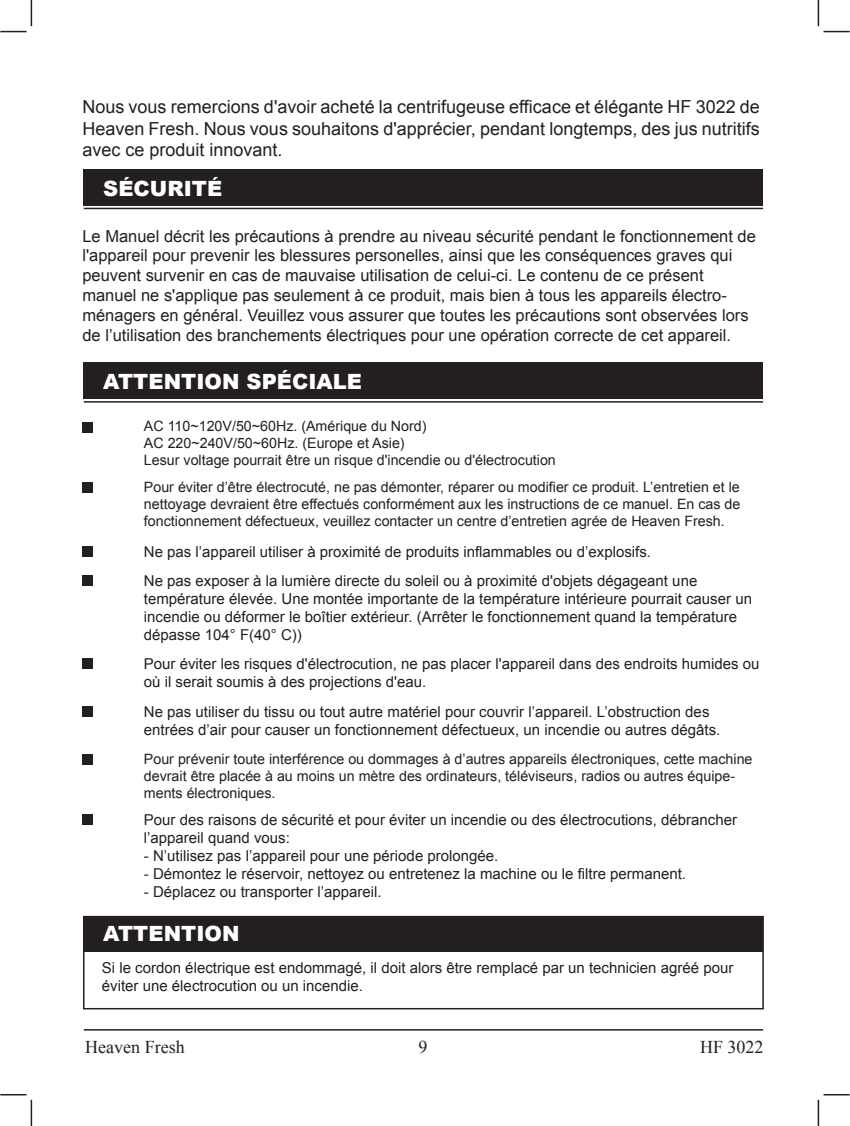
<style>
.page{position:relative;width:850px;height:1126px;background:#fff}
.page>*{position:absolute;margin:0;border:0;box-sizing:border-box;transform-origin:0 0}
.t1{font:900 21px "Arial";color:#fff}
.t2{font:18px/21.6px "Arial";color:#231f20;text-align:justify}
.t3{font:18px "Times New Roman";color:#231f20}
.t4{font:16.5px/19.8px "Arial";color:#231f20}
.t5{font:15px/18px "Arial";color:#231f20}
.t6{font:14.25px/17.1px "Arial";color:#231f20}
</style>
<div class="page">
<hr style="left:817px;top:1100px;width:2px;height:26px;background:#231f20">
<hr style="left:817px;top:0;width:2px;height:26px;background:#231f20">
<svg style="left:0;top:0;width:32px;height:32px"></svg>
<svg style="left:823px;top:31px;width:26px;height:1px"></svg>
<svg style="left:823px;top:1094px;width:26px;height:1px"></svg>
<svg style="left:0;top:1094px;width:32px;height:32px"></svg>
<hr style="left:84px;top:401px;width:679px;height:2px;background:#231f20">
<div style="left:84px;top:363px;width:679px;height:36px;background:#231f20"></div>
<hr style="left:84px;top:208px;width:679px;height:1px;background:#231f20">
<div style="left:84px;top:169px;width:679px;height:36px;background:#231f20"></div>
<hr style="left:84px;top:1029px;width:679px;height:2px;background:#231f20">
<div style="left:82px;top:422px;width:11px;height:10px;background:#231f20"></div>
<div style="left:82px;top:482px;width:11px;height:10px;background:#231f20"></div>
<div style="left:82px;top:546px;width:11px;height:11px;background:#231f20"></div>
<div style="left:82px;top:575px;width:11px;height:11px;background:#231f20"></div>
<div style="left:82px;top:658px;width:11px;height:10px;background:#231f20"></div>
<div style="left:82px;top:706px;width:11px;height:10px;background:#231f20"></div>
<div style="left:82px;top:754px;width:11px;height:10px;background:#231f20"></div>
<div style="left:82px;top:814px;width:11px;height:10px;background:#231f20"></div>
<div style="left:83px;top:916px;width:680px;height:93px;border:2px solid #231f20"></div>
<div style="left:84px;top:917px;width:679px;height:35px;background:#231f20"></div>
<p class="t2" style="left:82px;top:96px;width:679px">Nous vous remercions d'avoir acheté la centrifugeuse efficace et élégante HF 3022 de Heaven Fresh. Nous vous souhaitons d'apprécier, pendant longtemps, des jus nutritifs avec ce produit innovant.</p>
<h1 class="t1" style="left:103px;top:173px;width:120px">SÉCURITÉ</h1>
<p class="t4" style="left:82px;top:226px;width:675px">Le Manuel décrit les précautions à prendre au niveau sécurité pendant le fonctionnement de l'appareil pour prevenir les blessures personelles, ainsi que les conséquences graves qui peuvent survenir en cas de mauvaise utilisation de celui-ci. Le contenu de ce présent manuel ne s'applique pas seulement à ce produit, mais bien à tous les appareils électro&shy;ménagers en général. Veuillez vous assurer que toutes les précautions sont observées lors de l’utilisation des branchements électriques pour une opération correcte de cet appareil.</p>
<h1 class="t1" style="left:103px;top:366px;width:260px">ATTENTION SPÉCIALE</h1>
<p class="t6" style="left:144px;top:417px;width:413px">AC 110~120V/50~60Hz. (Amérique du Nord)<br>AC 220~240V/50~60Hz. (Europe et Asie)<br>Lesur voltage pourrait être un risque d'incendie ou d'électrocution</p>
<p class="t6" style="left:144px;top:479px;width:598px;text-align:justify">Pour éviter d’être électrocuté, ne pas démonter, réparer ou modifier ce produit. L’entretien et le nettoyage devraient être effectués conformément aux les instructions de ce manuel. En cas de fonctionnement défectueux, veuillez contacter un centre d’entretien agrée de Heaven Fresh.</p>
<p class="t5" style="left:144px;top:543px;width:508px">Ne pas l’appareil utiliser à proximité de produits inflammables ou d’explosifs.</p>
<p class="t5" style="left:144px;top:572px;width:609px">Ne pas exposer à la lumière directe du soleil ou à proximité d'objets dégageant une température élevée. Une montée importante de la température intérieure pourrait causer un incendie ou déformer le boîtier extérieur. (Arrêter le fonctionnement quand la température dépasse 104° F(40° C))</p>
<p class="t5" style="left:144px;top:655px;width:617px">Pour éviter les risques d'électrocution, ne pas placer l'appareil dans des endroits humides ou où il serait soumis à des projections d'eau.</p>
<p class="t5" style="left:144px;top:703px;width:578px">Ne pas utiliser du tissu ou tout autre matériel pour couvrir l’appareil. L’obstruction des entrées d’air pour causer un fonctionnement défectueux, un incendie ou autres dégâts.</p>
<p class="t6" style="left:144px;top:751px;width:610px">Pour prévenir toute interférence ou dommages à d’autres appareils électroniques, cette machine devrait être placée à au moins un mètre des ordinateurs, téléviseurs, radios ou autres équipe&shy;ments électroniques.</p>
<p class="t5" style="left:144px;top:811px;width:594px">Pour des raisons de sécurité et pour éviter un incendie ou des électrocutions, débrancher l’appareil quand vous:</p>
<p class="t5" style="left:144px;top:847px;width:356px">- N’utilisez pas l’appareil pour une période prolongée.</p>
<p class="t5" style="left:144px;top:865px;width:543px">- Démontez le réservoir, nettoyez ou entretenez la machine ou le filtre permanent.</p>
<p class="t5" style="left:144px;top:883px;width:239px">- Déplacez ou transporter l’appareil.</p>
<h1 class="t1" style="left:103px;top:919px;width:138px">ATTENTION</h1>
<p class="t5" style="left:102px;top:958px;width:633px">Si le cordon électrique est endommagé, il doit alors être remplacé par un technicien agréé pour éviter une électrocution ou un incendie.</p>
<p class="t3" style="left:85px;top:1035px;width:101px">Heaven Fresh</p>
<p class="t3" style="left:418px;top:1035px;width:10px">9</p>
<p class="t3" style="left:700px;top:1035px;width:65px">HF 3022</p>
</div>
